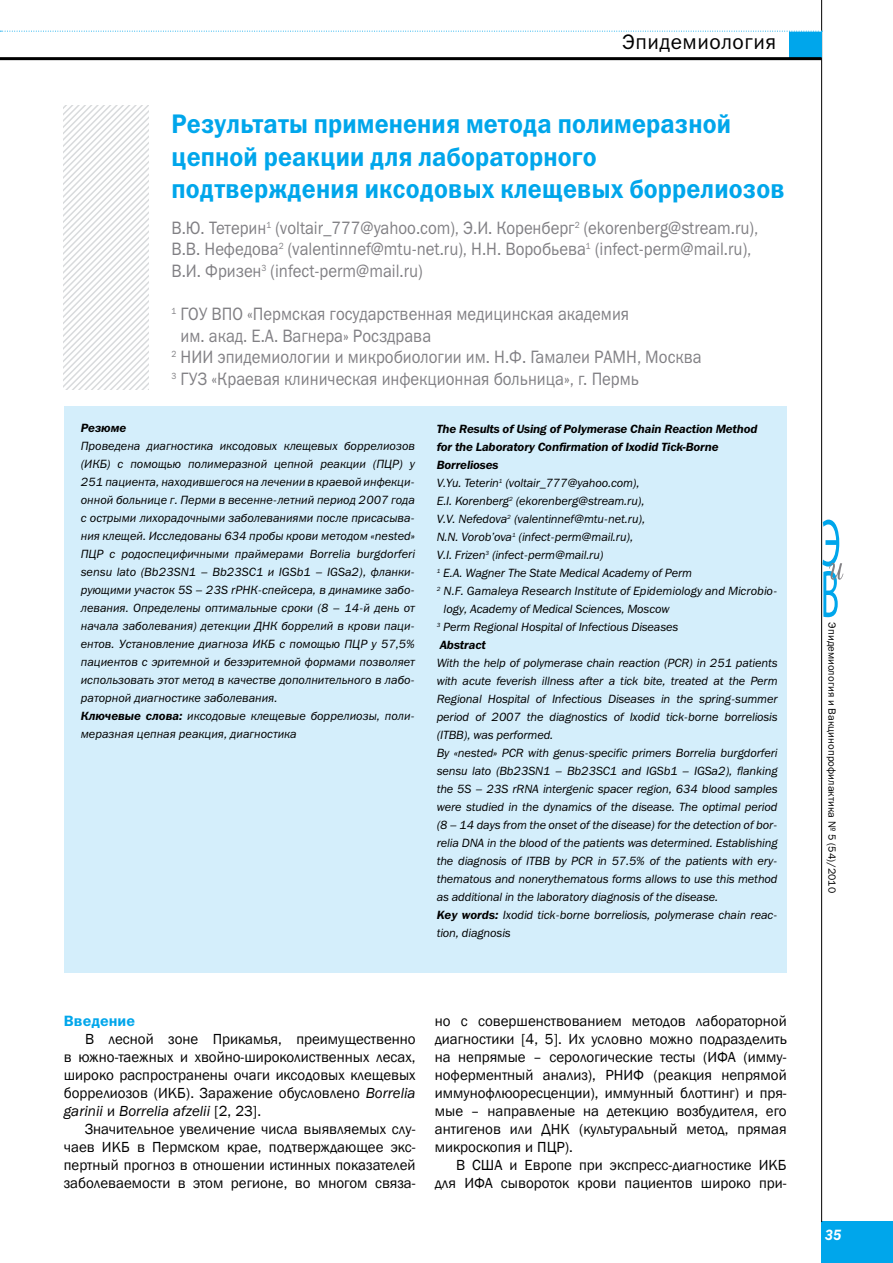
<style>
.page{position:relative;width:893px;height:1263px;background:#fff}
.page>*{position:absolute;margin:0;border:0;box-sizing:border-box;transform-origin:0 0}
.t1{font:27px/32.4px "Franklin Gothic Demi C";letter-spacing:.005em;color:#00a6eb;scale:.9 1}
.t2{font:21px "Franklin Gothic Book C";letter-spacing:.025em;color:#000}
.t3{font:18px/21.6px "Franklin Gothic Book C";color:#818084;scale:.9 1}
.t4{font:15px/18px "Franklin Gothic";color:#000;text-align:justify}
.t5{font:15px "Franklin Gothic Demi C";color:#00a6eb}
.t6{font:italic 15px "Franklin Gothic Demi C";color:#fff;scale:.9 1}
.t7{font:italic 12px/18px "Franklin Gothic Book C";letter-spacing:-.01em;color:#000}
.t8{font:italic 12px/18px "Franklin Gothic Demi C";letter-spacing:-.01em;color:#000}
.t9{font:10.5px "Franklin Gothic Book C";letter-spacing:.005em;color:#000}
.s1{font-family:"Franklin Gothic Demi C"}
.s2{font-style:italic}
</style>
<div class="page">
<div style="left:821px;top:1222px;width:72px;height:41px;background:#00a6eb"></div>
<hr style="left:821px;top:0;width:1px;height:1222px;background:#000">
<svg style="left:822px;top:520px;width:21px;height:97px"></svg>
<div style="left:789px;top:31px;width:32px;height:26px;background:#00a6eb"></div>
<svg style="left:0;top:31px;width:822px;height:1px"></svg>
<hr style="left:0;top:57px;width:822px;height:3px;background:#000">
<svg style="left:64px;top:105px;width:85px;height:285px"></svg>
<div style="left:64px;top:406px;width:723px;height:567px;background:#d4eefb"></div>
<h2 class="t2" style="left:622px;top:31px;width:156px">Эпидемиология</h2>
<h1 class="t1" style="left:172px;top:107px;width:683px">Результаты применения метода полимеразной цепной реакции для лабораторного подтверждения иксодовых клещевых боррелиозов</h1>
<h3 class="t3" style="left:172px;top:217px;width:653px">В.Ю. Тетерин<sup>1</sup> (voltair_777@yahoo.com), Э.И. Коренберг<sup>2</sup> (ekorenberg@stream.ru),<br>В.В. Нефедова<sup>2</sup> (valentinnef@mtu-net.ru), Н.Н. Воробьева<sup>1</sup> (infect-perm@mail.ru),<br>В.И. Фризен<sup>3</sup> (infect-perm@mail.ru)</h3>
<h3 class="t3" style="left:172px;top:303px;width:510px"><sup>1</sup> ГОУ ВПО «Пермская государственная медицинская академия</h3>
<h3 class="t3" style="left:181px;top:325px;width:280px">им. акад. Е.А. Вагнера» Росздрава</h3>
<h3 class="t3" style="left:172px;top:346px;width:591px"><sup>2</sup> НИИ эпидемиологии и микробиологии им. Н.Ф. Гамалеи РАМН, Москва</h3>
<h3 class="t3" style="left:172px;top:368px;width:521px"><sup>3</sup> ГУЗ «Краевая клиническая инфекционная больница», г. Пермь</h3>
<p class="t8" style="left:81px;top:419px;width:47px">Резюме</p>
<p class="t7" style="left:81px;top:437px;width:336px">Проведена диагностика иксодовых клещевых боррелиозов (ИКБ) с помощью полимеразной цепной реакции (ПЦР) у 251 пациента, находившегося на лечении в краевой инфекци&shy;онной больнице г. Перми в весенне-летний период 2007 года с острыми лихорадочными заболеваниями после присасыва&shy;ния клещей. Исследованы 634 пробы крови методом «nested» ПЦР с родоспецифичными праймерами Borrelia burgdorferi sensu lato (Bb23SN1 – Bb23SC1 и IGSb1 – IGSa2), фланки&shy;рующими участок 5S – 23S rРНК-спейсера, в динамике забо&shy;левания. Определены оптимальные сроки (8 – 14-й день от начала заболевания) детекции ДНК боррелий в крови паци&shy;ентов. Установление диагноза ИКБ с помощью ПЦР у 57,5% пациентов с эритемной и безэритемной формами позволяет использовать этот метод в качестве дополнительного в лабо&shy;раторной диагностике заболевания.<br><span class="s1">Ключевые слова:</span> иксодовые клещевые боррелиозы, поли&shy;меразная цепная реакция, диагностика</p>
<p class="t8" style="left:437px;top:419px;width:322px">The Results of Using of Polymerase Chain Reaction Method for the Laboratory Confirmation of Ixodid Tick-Borne<br>Borreliosеs</p>
<p class="t7" style="left:437px;top:474px;width:204px">V.Yu. Teterin<sup>1</sup> (voltair_777@yahoo.com),</p>
<p class="t7" style="left:437px;top:492px;width:209px">E.I. Korenberg<sup>2</sup> (ekorenberg@stream.ru),</p>
<p class="t7" style="left:437px;top:510px;width:210px">V.V. Nefedova<sup>2</sup> (valentinnef@mtu-net.ru),</p>
<p class="t7" style="left:437px;top:528px;width:198px">N.N. Vorob’ova<sup>1</sup> (infect-perm@mail.ru),</p>
<p class="t7" style="left:437px;top:546px;width:168px">V.I. Frizen<sup>3</sup> (infect-perm@mail.ru)</p>
<p class="t7" style="left:437px;top:564px;width:257px"><sup>1</sup> E.A. Wagner The State Medical Academy of Perm</p>
<p class="t7" style="left:437px;top:582px;width:342px"><sup>2</sup> N.F. Gamaleya Research Institute of Epidemiology and Microbio-</p>
<p class="t7" style="left:444px;top:600px;width:227px">logy, Academy of Medical Sciences, Moscow</p>
<p class="t7" style="left:437px;top:618px;width:243px"><sup>3</sup> Perm Regional Hospital of Infectious Diseases</p>
<p class="t8" style="left:440px;top:635px;width:48px">Abstract</p>
<p class="t7" style="left:437px;top:654px;width:342px">With the help of polymerase chain reaction (PCR) in 251 patients with acute feverish illness after a tick bite, treated at the Perm Regional Hospital of Infectious Diseases in the spring-summer period of 2007 the diagnostics of Ixodid tick-borne borreliosis (ITBB), was performed.<br>By «nested» PCR with genus-specific primers Borrelia burgdorferi sensu lato (Bb23SN1 – Bb23SC1 and IGSb1 – IGSa2), flanking the 5S – 23S rRNA intergenic spacer region, 634 blood samples were studied in the dynamics of the disease. The optimal period (8 – 14 days from the onset of the disease) for the detection of bor&shy;relia DNA in the blood of the patients was determined. Establishing the diagnosis of ITBB by PCR in 57.5% of the patients with ery&shy;thematous and nonerythematous forms allows to use this method as additional in the laboratory diagnosis of the disease.<br><span class="s1">Key words:</span> Ixodid tick-borne borreliosis, polymerase chain reac&shy;tion, diagnosis</p>
<p class="t5" style="left:64px;top:1012px;width:73px">Введение</p>
<p class="t4" style="left:64px;top:1030px;width:353px;text-indent:21px">В лесной зоне Прикамья, преимущественно в южно-таежных и хвойно-широколиственных лесах, широко распространены очаги иксодовых клещевых боррелиозов (ИКБ). Заражение обусловлено <span class="s2">Borrelia garinii</span> и <span class="s2">Borrelia afzelii</span> [2, 23].</p>
<p class="t4" style="left:64px;top:1120px;width:353px;text-indent:21px">Значительное увеличение числа выявляемых слу&shy;чаев ИКБ в Пермском крае, подтверждающее экс&shy;пертный прогноз в отношении истинных показателей заболеваемости в этом регионе, во многом связа-</p>
<p class="t4" style="left:435px;top:1012px;width:353px">но с совершенствованием методов лабораторной диагностики [4, 5]. Их условно можно подразделить на непрямые – серологические тесты (ИФА (имму&shy;ноферментный анализ), РНИФ (реакция непрямой иммунофлюоресценции), иммунный блоттинг) и пря&shy;мые – направленые на детекцию возбудителя, его антигенов или ДНК (культуральный метод, прямая микроскопия и ПЦР).</p>
<p class="t4" style="left:435px;top:1156px;width:353px;text-align:right">В США и Европе при экспресс-диагностике ИКБ для ИФА сывороток крови пациентов широко при-</p>
<p class="t9" style="left:838px;top:622px;width:272px;rotate:90deg">Эпидемиология и Вакцинопрофилактика № 5 (54)/2010</p>
<p class="t6" style="left:825px;top:1226px;width:20px">35</p>
</div>
